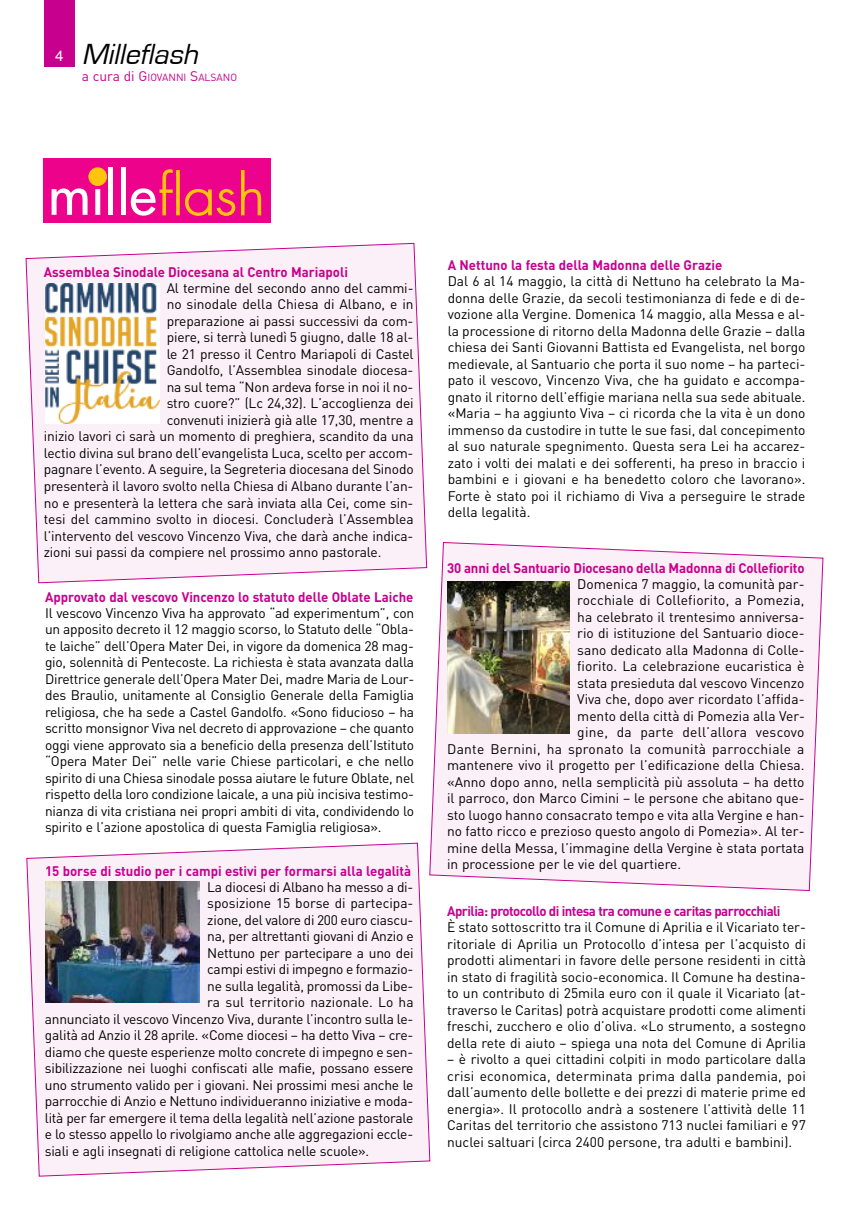
<style>
.page{position:relative;width:851px;height:1205px;background:#fff}
.page>*{position:absolute;margin:0;border:0;box-sizing:border-box;transform-origin:0 0}
.t1{font:italic 30px "Eurostile";color:#000}
.t2{font:15px "Helvetica";color:#fff}
.t3{font:13.75px/16.5px "DIN";letter-spacing:-.01em;color:#000;text-align:justify}
.t4{font:700 13.75px "DIN";letter-spacing:-.005em;color:#c7008d;scale:.96 1}
.t5{font:13.75px "DIN";letter-spacing:.02em;color:#000}
.t6{font:700 13.75px "DIN";letter-spacing:-.04em;color:#c7008d;scale:.96 1}
.t7{font:13.75px "DIN";letter-spacing:.015em;color:#000}
.t8{font:10.25px "DIN";color:#c7008d}
.s1{font-size:13.75px}
</style>
<div class="page">
<div style="left:44px;top:0;width:30px;height:67px;background:#c7008d"></div>
<svg style="left:25px;top:243px;width:402px;height:340px"></svg>
<div style="left:44px;top:158px;width:227px;height:64px;background:#ed028c"></div>
<svg style="left:52px;top:188px;width:35px;height:27px"></svg>
<svg style="left:95px;top:189px;width:6px;height:26px"></svg>
<div style="left:108px;top:167px;width:5px;height:48px;background:#fff"></div>
<div style="left:121px;top:167px;width:5px;height:48px;background:#fff"></div>
<div style="left:88px;top:167px;width:19px;height:19px;background:#fec40e;border-radius:50%"></div>
<svg style="left:131px;top:169px;width:104px;height:47px"></svg>
<svg style="left:241px;top:170px;width:20px;height:46px"></svg>
<svg style="left:430px;top:542px;width:393px;height:349px"></svg>
<img style="left:45px;top:283px;width:114px;height:140px">
<img style="left:447px;top:581px;width:122px;height:152px">
<svg style="left:26px;top:842px;width:404px;height:335px"></svg>
<img style="left:45px;top:881px;width:155px;height:122px">
<p class="t2" style="left:55px;top:49px;width:10px">4</p>
<h1 class="t1" style="left:82px;top:40px;width:123px">milleflash</h1>
<p class="t8" style="left:82px;top:72px;width:157px"><span class="s1">a cura di G</span>IOVANNI <span class="s1">S</span>ALSANO</p>
<p class="t4" style="left:44px;top:264px;width:318px">Assemblea Sinodale Diocesana al Centro Mariapoli</p>
<p class="t3" style="left:167px;top:280px;width:248px">Al termine del secondo anno del cammi-</p>
<p class="t3" style="left:167px;top:296px;width:248px">no sinodale della Chiesa di Albano, e in</p>
<p class="t3" style="left:167px;top:313px;width:248px">preparazione ai passi successivi da com-</p>
<p class="t3" style="left:167px;top:329px;width:248px">piere, si terrà lunedì 5 giugno, dalle 18 al-</p>
<p class="t3" style="left:167px;top:346px;width:248px">le 21 presso il Centro Mariapoli di Castel</p>
<p class="t3" style="left:167px;top:362px;width:248px">Gandolfo, l’Assemblea sinodale diocesa-</p>
<p class="t3" style="left:167px;top:379px;width:248px">na sul tema “Non ardeva forse in noi il no-</p>
<p class="t3" style="left:167px;top:395px;width:248px">stro cuore?” (Lc 24,32). L’accoglienza dei</p>
<p class="t3" style="left:167px;top:412px;width:248px">convenuti inizierà già alle 17,30, mentre a</p>
<p class="t3" style="left:44px;top:428px;width:371px">inizio lavori ci sarà un momento di preghiera, scandito da una</p>
<p class="t3" style="left:44px;top:445px;width:371px">lectio divina sul brano dell’evangelista Luca, scelto per accom-</p>
<p class="t3" style="left:44px;top:461px;width:371px">pagnare l’evento. A seguire, la Segreteria diocesana del Sinodo</p>
<p class="t3" style="left:44px;top:478px;width:371px">presenterà il lavoro svolto nella Chiesa di Albano durante l’an-</p>
<p class="t3" style="left:44px;top:494px;width:371px">no e presenterà la lettera che sarà inviata alla Cei, come sin-</p>
<p class="t3" style="left:44px;top:511px;width:371px">tesi del cammino svolto in diocesi. Concluderà l’Assemblea</p>
<p class="t3" style="left:44px;top:527px;width:371px">l’intervento del vescovo Vincenzo Viva, che darà anche indica-</p>
<p class="t3" style="left:44px;top:544px;width:339px">zioni sui passi da compiere nel prossimo anno pastorale.</p>
<p class="t4" style="left:45px;top:589px;width:385px">Approvato dal vescovo Vincenzo lo statuto delle Oblate Laiche</p>
<p class="t3" style="left:45px;top:605px;width:371px">Il vescovo Vincenzo Viva ha approvato “ad experimentum”, con un apposito decreto il 12 maggio scorso, lo Statuto delle “Obla&shy;te laiche” dell’Opera Mater Dei, in vigore da domenica 28 mag&shy;gio, solennità di Pentecoste. La richiesta è stata avanzata dalla Direttrice generale dell’Opera Mater Dei, madre Maria de Lour&shy;des Braulio, unitamente al Consiglio Generale della Famiglia religiosa, che ha sede a Castel Gandolfo. «Sono fiducioso – ha scritto monsignor Viva nel decreto di approvazione – che quanto oggi viene approvato sia a beneficio della presenza dell’Istituto “Opera Mater Dei” nelle varie Chiese particolari, e che nello spirito di una Chiesa sinodale possa aiutare le future Oblate, nel rispetto della loro condizione laicale, a una più incisiva testimo&shy;nianza di vita cristiana nei propri ambiti di vita, condividendo lo spirito e l’azione apostolica di questa Famiglia religiosa».</p>
<p class="t4" style="left:45px;top:863px;width:383px">15 borse di studio per i campi estivi per formarsi alla legalità</p>
<p class="t3" style="left:207px;top:878px;width:207px">La diocesi di Albano ha messo a di-</p>
<p class="t3" style="left:207px;top:895px;width:207px">sposizione 15 borse di partecipa-</p>
<p class="t3" style="left:207px;top:911px;width:207px">zione, del valore di 200 euro ciascu-</p>
<p class="t3" style="left:207px;top:928px;width:208px">na, per altrettanti giovani di Anzio e</p>
<p class="t3" style="left:207px;top:944px;width:208px">Nettuno per partecipare a uno dei</p>
<p class="t3" style="left:207px;top:961px;width:207px">campi estivi di impegno e formazio-</p>
<p class="t3" style="left:207px;top:977px;width:207px">ne sulla legalità, promossi da Libe-</p>
<p class="t3" style="left:207px;top:994px;width:208px">ra sul territorio nazionale. Lo ha</p>
<p class="t3" style="left:45px;top:1010px;width:370px">annunciato il vescovo Vincenzo Viva, durante l’incontro sulla le-</p>
<p class="t3" style="left:45px;top:1027px;width:370px">galità ad Anzio il 28 aprile. «Come diocesi – ha detto Viva – cre-</p>
<p class="t3" style="left:45px;top:1043px;width:370px">diamo che queste esperienze molto concrete di impegno e sen-</p>
<p class="t3" style="left:45px;top:1060px;width:370px">sibilizzazione nei luoghi confiscati alle mafie, possano essere</p>
<p class="t3" style="left:45px;top:1076px;width:370px">uno strumento valido per i giovani. Nei prossimi mesi anche le</p>
<p class="t3" style="left:45px;top:1093px;width:370px">parrocchie di Anzio e Nettuno individueranno iniziative e moda-</p>
<p class="t3" style="left:45px;top:1109px;width:370px">lità per far emergere il tema della legalità nell’azione pastorale</p>
<p class="t3" style="left:45px;top:1126px;width:370px">e lo stesso appello lo rivolgiamo anche alle aggregazioni eccle-</p>
<p class="t3" style="left:45px;top:1142px;width:326px">siali e agli insegnati di religione cattolica nelle scuole».</p>
<p class="t4" style="left:447px;top:257px;width:287px">A Nettuno la festa della Madonna delle Grazie</p>
<p class="t3" style="left:447px;top:273px;width:359px">Dal 6 al 14 maggio, la città di Nettuno ha celebrato la Ma&shy;donna delle Grazie, da secoli testimonianza di fede e di de&shy;vozione alla Vergine. Domenica 14 maggio, alla Messa e al&shy;la processione di ritorno della Madonna delle Grazie – dalla chiesa dei Santi Giovanni Battista ed Evangelista, nel borgo medievale, al Santuario che porta il suo nome – ha parteci&shy;pato il vescovo, Vincenzo Viva, che ha guidato e accompa&shy;gnato il ritorno dell’effigie mariana nella sua sede abituale. «Maria – ha aggiunto Viva – ci ricorda che la vita è un dono immenso da custodire in tutte le sue fasi, dal concepimento al suo naturale spegnimento. Questa sera Lei ha accarez&shy;zato i volti dei malati e dei sofferenti, ha preso in braccio i bambini e i giovani e ha benedetto coloro che lavorano».<br>Forte è stato poi il richiamo di Viva a perseguire le strade della legalità.</p>
<p class="t4" style="left:447px;top:560px;width:373px">30 anni del Santuario Diocesano della Madonna di Collefiorito</p>
<p class="t3" style="left:577px;top:575px;width:229px">Domenica 7 maggio, la comunità par-</p>
<p class="t7" style="left:577px;top:592px;width:229px">rocchiale di Collefiorito, a Pomezia,</p>
<p class="t3" style="left:577px;top:608px;width:229px">ha celebrato il trentesimo anniversa-</p>
<p class="t3" style="left:577px;top:625px;width:229px">rio di istituzione del Santuario dioce-</p>
<p class="t3" style="left:577px;top:641px;width:229px">sano dedicato alla Madonna di Colle-</p>
<p class="t3" style="left:577px;top:658px;width:229px">fiorito. La celebrazione eucaristica è</p>
<p class="t3" style="left:577px;top:674px;width:229px">stata presieduta dal vescovo Vincenzo</p>
<p class="t3" style="left:577px;top:691px;width:229px">Viva che, dopo aver ricordato l’affida-</p>
<p class="t3" style="left:577px;top:707px;width:229px">mento della città di Pomezia alla Ver-</p>
<p class="t5" style="left:577px;top:724px;width:229px">gine, da parte dell’allora vescovo</p>
<p class="t5" style="left:447px;top:741px;width:359px">Dante Bernini, ha spronato la comunità parrocchiale a</p>
<p class="t3" style="left:447px;top:757px;width:359px">mantenere vivo il progetto per l’edificazione della Chiesa.</p>
<p class="t3" style="left:447px;top:773px;width:359px">«Anno dopo anno, nella semplicità più assoluta – ha detto</p>
<p class="t3" style="left:447px;top:790px;width:359px">il parroco, don Marco Cimini – le persone che abitano que-</p>
<p class="t3" style="left:447px;top:806px;width:359px">sto luogo hanno consacrato tempo e vita alla Vergine e han-</p>
<p class="t3" style="left:447px;top:823px;width:359px">no fatto ricco e prezioso questo angolo di Pomezia». Al ter-</p>
<p class="t3" style="left:447px;top:839px;width:359px">mine della Messa, l’immagine della Vergine è stata portata</p>
<p class="t3" style="left:447px;top:856px;width:235px">in processione per le vie del quartiere.</p>
<p class="t6" style="left:447px;top:903px;width:349px">Aprilia: protocollo di intesa tra comune e caritas parrocchiali</p>
<p class="t3" style="left:447px;top:919px;width:360px">È stato sottoscritto tra il Comune di Aprilia e il Vicariato ter&shy;ritoriale di Aprilia un Protocollo d’intesa per l’acquisto di prodotti alimentari in favore delle persone residenti in città in stato di fragilità socio-economica. Il Comune ha destina&shy;to un contributo di 25mila euro con il quale il Vicariato (at&shy;traverso le Caritas) potrà acquistare prodotti come alimenti freschi, zucchero e olio d’oliva. «Lo strumento, a sostegno della rete di aiuto – spiega una nota del Comune di Aprilia</p>
<p class="t3" style="left:447px;top:1051px;width:360px">– è rivolto a quei cittadini colpiti in modo particolare dalla crisi economica, determinata prima dalla pandemia, poi dall’aumento delle bollette e dei prezzi di materie prime ed energia». Il protocollo andrà a sostenere l’attività delle 11<br>Caritas del territorio che assistono 713 nuclei familiari e 97 nuclei saltuari (circa 2400 persone, tra adulti e bambini).</p>
</div>
